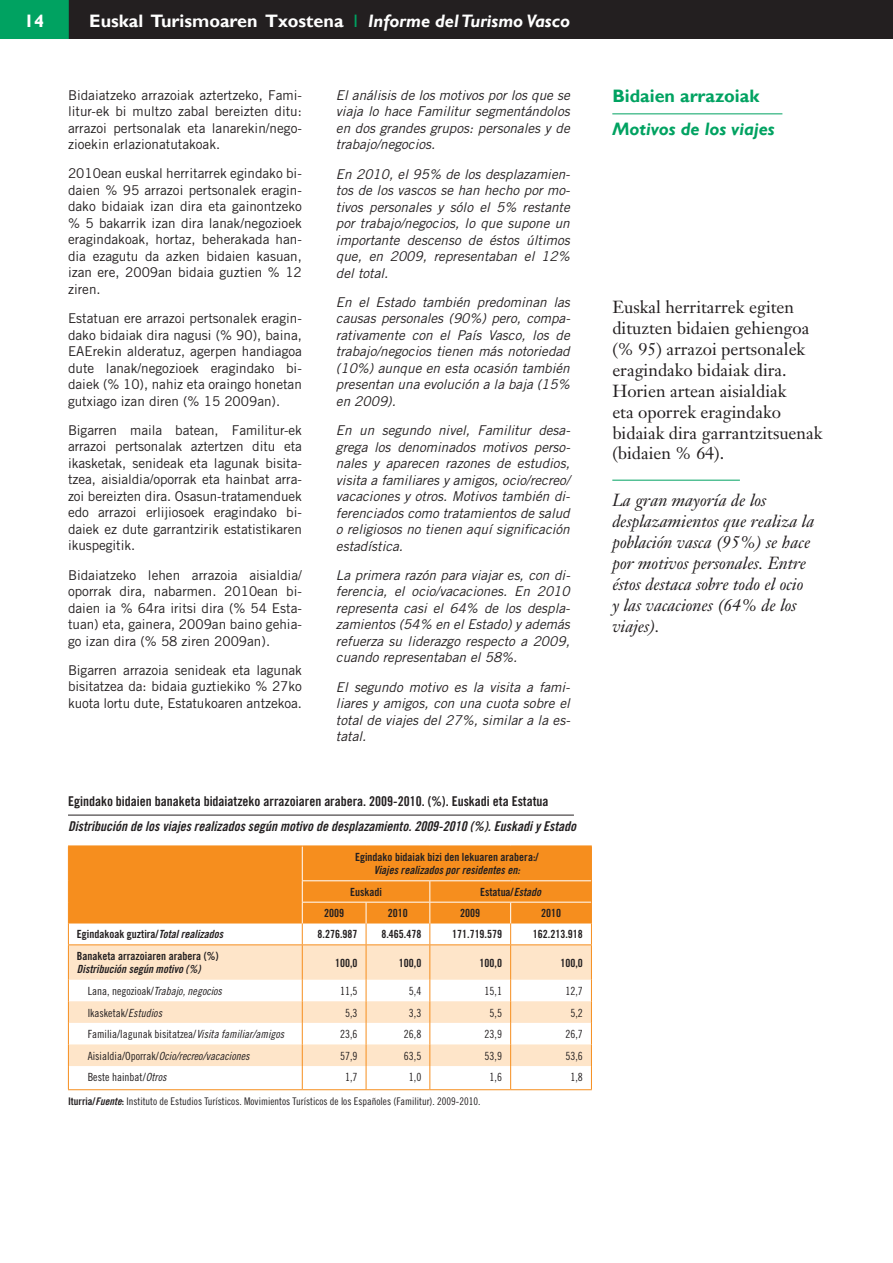
<style>
.page{position:relative;width:893px;height:1263px;background:#fff}
.page>*{position:absolute;margin:0;border:0;box-sizing:border-box;transform-origin:0 0}
.t1{font:700 18px "Gill Sans";color:#fff}
.t2{font:italic 700 18px "Gill Sans";color:#00a261}
.t3{font:700 18px "Gill Sans";color:#00a261}
.t4{font:17.25px/21px "Janson Text";color:#231f20}
.t5{font:italic 17.25px/21px "Janson Text";color:#231f20}
.t6{font:13.5px/16.5px "Trade Gothic";color:#231f20;text-align:justify}
.t7{font:italic 13.5px/16.5px "Trade Gothic";color:#231f20;text-align:justify}
.t8{font:13.5px "Trade Gothic Bold Cond Twenty Obl";color:#231f20}
.t9{font:13.5px "Trade Gothic Bold Cond Twenty";color:#231f20}
.t10{font:11.25px "Trade Gothic Bold Cond Twenty";color:#231f20}
.t11{font:11.25px "Trade Gothic Cond Eighteen";color:#231f20}
.t12{font:11.25px "Trade Gothic Cond Eighteen Obl";color:#231f20}
.t13{font:11.25px "Trade Gothic Bold Cond Twenty Obl";color:#231f20}
.t14{font:10.5px "Trade Gothic Cond Eighteen";color:#231f20}
.s1{font-weight:400;color:#00a261}
.s2{font-style:italic}
.s3{font-family:"Trade Gothic Bold Cond Twenty Obl"}
.s4{font-family:"Trade Gothic Cond Eighteen"}
.s5{font-family:"Trade Gothic Cond Eighteen Obl"}
.s6{font-family:"Trade Gothic Bold Cond Twenty"}
</style>
<div class="page">
<div style="left:68px;top:0;width:825px;height:38px;background:#231f20"></div>
<div style="left:0;top:0;width:69px;height:39px;background:#00a261"></div>
<hr style="left:612px;top:113px;width:170px;height:1px;background:#00a261">
<hr style="left:612px;top:480px;width:128px;height:1px;background:#00a261">
<hr style="left:68px;top:815px;width:506px;height:1px;background:#231f20">
<svg style="left:69px;top:945px;width:522px;height:121px;fill:#fee5c9"></svg>
<hr style="left:68px;top:845px;width:234px;height:1px;background:#f68e1e">
<hr style="left:302px;top:845px;width:64px;height:1px;background:#f68e1e">
<hr style="left:366px;top:845px;width:64px;height:1px;background:#f68e1e">
<hr style="left:430px;top:845px;width:81px;height:1px;background:#f68e1e">
<hr style="left:511px;top:845px;width:81px;height:1px;background:#f68e1e">
<hr style="left:68px;top:945px;width:1px;height:35px;background:#f68e1e">
<hr style="left:591px;top:945px;width:1px;height:35px;background:#f68e1e">
<svg style="left:68px;top:980px;width:1px;height:109px"></svg>
<svg style="left:591px;top:980px;width:1px;height:109px"></svg>
<svg style="left:68px;top:846px;width:524px;height:98px"></svg>
<hr style="left:68px;top:944px;width:234px;height:1px;background:#f68e1e">
<hr style="left:302px;top:944px;width:64px;height:1px;background:#f68e1e">
<hr style="left:366px;top:944px;width:64px;height:1px;background:#f68e1e">
<hr style="left:430px;top:944px;width:81px;height:1px;background:#f68e1e">
<hr style="left:511px;top:944px;width:81px;height:1px;background:#f68e1e">
<hr style="left:302px;top:945px;width:1px;height:35px;background:#f68e1e">
<hr style="left:366px;top:945px;width:1px;height:35px;background:#f68e1e">
<hr style="left:429px;top:945px;width:1px;height:35px;background:#f68e1e">
<hr style="left:510px;top:945px;width:1px;height:35px;background:#f68e1e">
<svg style="left:302px;top:980px;width:1px;height:109px"></svg>
<svg style="left:366px;top:980px;width:1px;height:109px"></svg>
<svg style="left:429px;top:980px;width:1px;height:109px"></svg>
<svg style="left:510px;top:980px;width:1px;height:109px"></svg>
<hr style="left:68px;top:1089px;width:234px;height:1px;background:#f68e1e">
<hr style="left:302px;top:1089px;width:64px;height:1px;background:#f68e1e">
<hr style="left:366px;top:1089px;width:64px;height:1px;background:#f68e1e">
<hr style="left:430px;top:1089px;width:81px;height:1px;background:#f68e1e">
<hr style="left:511px;top:1089px;width:81px;height:1px;background:#f68e1e">
<h1 class="t1" style="left:24px;top:10px;width:21px">14</h1>
<h1 class="t1" style="left:89px;top:10px;width:482px">Euskal Turismoaren Txostena <span class="s1">Ӏ</span> <span class="s2">Informe del Turismo Vasco</span></h1>
<p class="t6" style="left:68px;top:86px;width:235px">Bidaiatzeko arrazoiak aztertzeko, Fami&shy;litur-ek bi multzo zabal bereizten ditu: arrazoi pertsonalak eta lanarekin/nego&shy;zioekin erlazionatutakoak.</p>
<p class="t6" style="left:68px;top:165px;width:235px">2010ean euskal herritarrek egindako bi&shy;daien % 95 arrazoi pertsonalek eragin&shy;dako bidaiak izan dira eta gainontzeko % 5 bakarrik izan dira lanak/negozioek eragindakoak, hortaz, beherakada han&shy;dia ezagutu da azken bidaien kasuan, izan ere, 2009an bidaia guztien % 12 ziren.</p>
<p class="t6" style="left:68px;top:310px;width:235px">Estatuan ere arrazoi pertsonalek eragin&shy;dako bidaiak dira nagusi (% 90), baina, EAErekin alderatuz, agerpen handiagoa dute lanak/negozioek eragindako bi&shy;daiek (% 10), nahiz eta oraingo honetan gutxiago izan diren (% 15 2009an).</p>
<p class="t6" style="left:68px;top:422px;width:235px">Bigarren maila batean, Familitur-ek arrazoi pertsonalak aztertzen ditu eta ikasketak, senideak eta lagunak bisita&shy;tzea, aisialdia/oporrak eta hainbat arra&shy;zoi bereizten dira. Osasun-tratamenduek edo arrazoi erlijiosoek eragindako bi&shy;daiek ez dute garrantzirik estatistikaren ikuspegitik.</p>
<p class="t6" style="left:68px;top:566px;width:235px">Bidaiatzeko lehen arrazoia aisialdia/ oporrak dira, nabarmen. 2010ean bi&shy;daien ia % 64ra iritsi dira (% 54 Esta&shy;tuan) eta, gainera, 2009an baino gehia&shy;go izan dira (% 58 ziren 2009an).</p>
<p class="t6" style="left:68px;top:662px;width:235px">Bigarren arrazoia senideak eta lagunak bisitatzea da: bidaia guztiekiko % 27ko kuota lortu dute, Estatukoaren antzekoa.</p>
<p class="t7" style="left:336px;top:87px;width:235px">El análisis de los motivos por los que se viaja lo hace Familitur segmentándolos en dos grandes grupos: personales y de trabajo/negocios.</p>
<p class="t7" style="left:336px;top:165px;width:236px">En 2010, el 95% de los desplazamien&shy;tos de los vascos se han hecho por mo&shy;tivos personales y sólo el 5% restante por trabajo/negocios, lo que supone un importante descenso de éstos últimos que, en 2009, representaban el 12% del total.</p>
<p class="t7" style="left:336px;top:294px;width:236px">En el Estado también predominan las causas personales (90%) pero, compa&shy;rativamente con el País Vasco, los de trabajo/negocios tienen más notoriedad (10%) aunque en esta ocasión también presentan una evolución a la baja (15% en 2009).</p>
<p class="t7" style="left:336px;top:422px;width:236px">En un segundo nivel, Familitur desa&shy;grega los denominados motivos perso&shy;nales y aparecen razones de estudios, visita a familiares y amigos, ocio/recreo/ vacaciones y otros. Motivos también di&shy;ferenciados como tratamientos de salud o religiosos no tienen aquí significación estadística.</p>
<p class="t7" style="left:336px;top:567px;width:236px">La primera razón para viajar es, con di&shy;ferencia, el ocio/vacaciones. En 2010 representa casi el 64% de los despla&shy;zamientos (54% en el Estado) y además refuerza su liderazgo respecto a 2009, cuando representaban el 58%.</p>
<p class="t7" style="left:336px;top:678px;width:236px">El segundo motivo es la visita a fami&shy;liares y amigos, con una cuota sobre el total de viajes del 27%, similar a la es&shy;tatal.</p>
<p class="t9" style="left:68px;top:793px;width:482px">Egindako bidaien banaketa bidaiatzeko arrazoiaren arabera. 2009-2010. (%). Euskadi eta Estatua</p>
<p class="t8" style="left:68px;top:818px;width:510px">Distribución de los viajes realizados según motivo de desplazamiento. 2009-2010 (%). Euskadi y Estado</p>
<p class="t10" style="left:355px;top:850px;width:185px">Egindako bidaiak bizi den lekuaren arabera:/</p>
<p class="t13" style="left:374px;top:863px;width:148px">Viajes realizados por residentes en:</p>
<p class="t10" style="left:350px;top:885px;width:33px">Euskadi</p>
<p class="t10" style="left:480px;top:885px;width:63px">Estatua/<span class="s3">Estado</span></p>
<p class="t10" style="left:324px;top:906px;width:21px">2009</p>
<p class="t10" style="left:388px;top:906px;width:21px">2010</p>
<p class="t10" style="left:460px;top:906px;width:21px">2009</p>
<p class="t10" style="left:541px;top:906px;width:21px">2010</p>
<p class="t10" style="left:77px;top:928px;width:148px">Egindakoak guztira/<span class="s3">Total realizados</span></p>
<p class="t10" style="left:318px;top:928px;width:41px">8.276.987</p>
<p class="t10" style="left:381px;top:928px;width:41px">8.465.478</p>
<p class="t10" style="left:452px;top:928px;width:51px">171.719.579</p>
<p class="t10" style="left:533px;top:928px;width:51px">162.213.918</p>
<p class="t10" style="left:77px;top:949px;width:143px">Banaketa arrazoiaren arabera (%)</p>
<p class="t13" style="left:77px;top:962px;width:125px">Distribución según motivo (%)</p>
<p class="t10" style="left:335px;top:956px;width:24px">100,0</p>
<p class="t10" style="left:399px;top:956px;width:24px">100,0</p>
<p class="t10" style="left:480px;top:956px;width:24px">100,0</p>
<p class="t10" style="left:560px;top:956px;width:24px">100,0</p>
<p class="t12" style="left:88px;top:984px;width:136px"><span class="s4">Lana, negozioak/</span>Trabajo, negocios</p>
<p class="t11" style="left:340px;top:984px;width:19px">11,5</p>
<p class="t11" style="left:409px;top:984px;width:14px">5,4</p>
<p class="t11" style="left:485px;top:984px;width:19px">15,1</p>
<p class="t11" style="left:565px;top:984px;width:19px">12,7</p>
<p class="t11" style="left:88px;top:1006px;width:76px">Ikasketak/<span class="s5">Estudios</span></p>
<p class="t11" style="left:345px;top:1006px;width:14px">5,3</p>
<p class="t11" style="left:409px;top:1006px;width:14px">3,3</p>
<p class="t11" style="left:490px;top:1006px;width:14px">5,5</p>
<p class="t11" style="left:570px;top:1006px;width:14px">5,2</p>
<p class="t11" style="left:88px;top:1027px;width:198px">Familia/lagunak bisitatzea/<span class="s5">Visita familiar/amigos</span></p>
<p class="t11" style="left:340px;top:1027px;width:19px">23,6</p>
<p class="t11" style="left:404px;top:1027px;width:19px">26,8</p>
<p class="t11" style="left:485px;top:1027px;width:19px">23,9</p>
<p class="t11" style="left:565px;top:1027px;width:19px">26,7</p>
<p class="t12" style="left:88px;top:1049px;width:163px"><span class="s4">Aisialdia/Oporrak/</span>Ocio/recreo/vacaciones</p>
<p class="t11" style="left:340px;top:1049px;width:19px">57,9</p>
<p class="t11" style="left:404px;top:1049px;width:19px">63,5</p>
<p class="t11" style="left:485px;top:1049px;width:19px">53,9</p>
<p class="t11" style="left:565px;top:1049px;width:19px">53,6</p>
<p class="t11" style="left:88px;top:1070px;width:80px">Beste hainbat/<span class="s5">Otros</span></p>
<p class="t11" style="left:345px;top:1070px;width:14px">1,7</p>
<p class="t11" style="left:409px;top:1070px;width:14px">1,0</p>
<p class="t11" style="left:490px;top:1070px;width:14px">1,6</p>
<p class="t11" style="left:570px;top:1070px;width:14px">1,8</p>
<p class="t14" style="left:68px;top:1095px;width:414px"><span class="s6">Iturria/</span><span class="s3">Fuente</span><span class="s6">:</span> Instituto de Estudios Turísticos. Movimientos Turísticos de los Españoles (Familitur). 2009-2010.</p>
<h1 class="t3" style="left:612px;top:85px;width:148px">Bidaien arrazoiak</h1>
<h1 class="t2" style="left:612px;top:119px;width:164px">Motivos de los viajes</h1>
<p class="t4" style="left:612px;top:296px;width:212px">Euskal herritarrek egiten dituzten bidaien gehiengoa (% 95) arrazoi pertsonalek eragindako bidaiak dira.<br>Horien artean aisialdiak<br>eta oporrek eragindako bidaiak dira garrantzitsuenak (bidaien % 64).</p>
<p class="t5" style="left:612px;top:490px;width:203px">La gran mayoría de los desplazamientos que realiza la población vasca (95%) se hace por motivos personales. Entre éstos destaca sobre todo el ocio y las vacaciones (64% de los viajes).</p>
</div>
